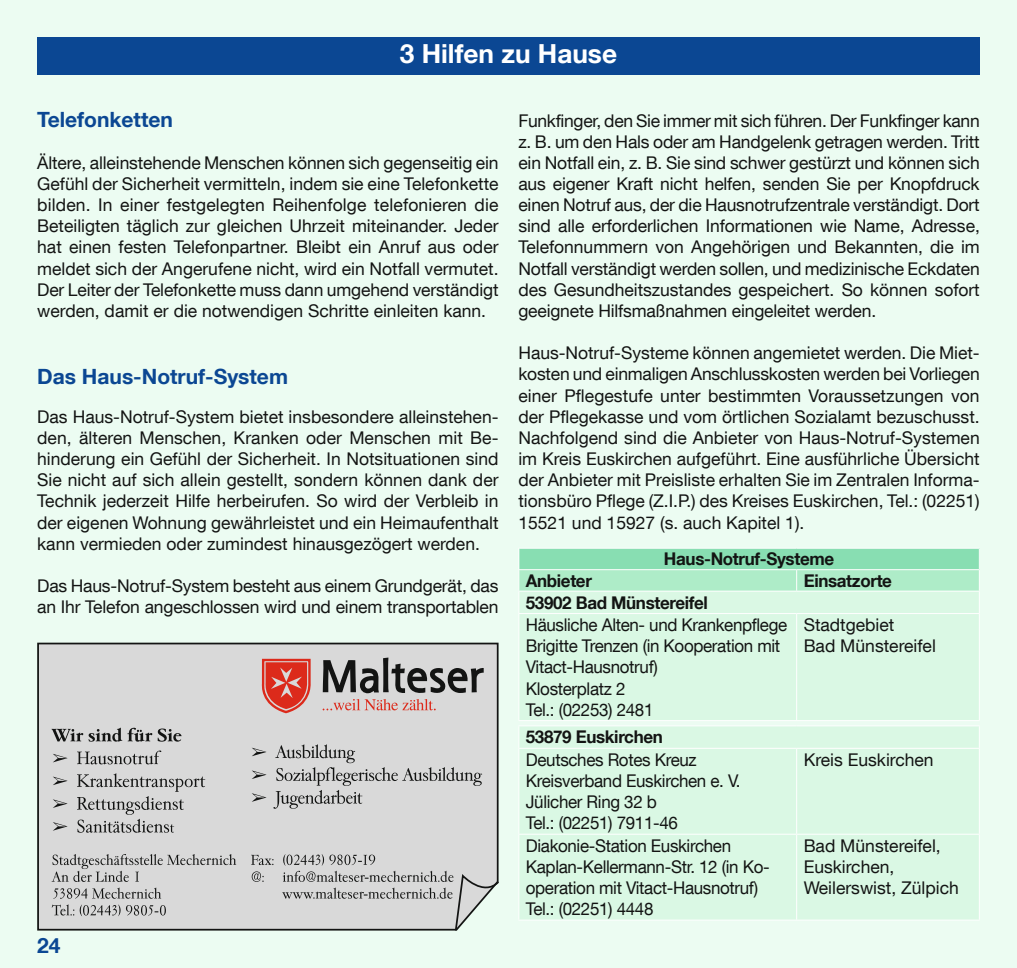
<style>
.page{position:relative;width:1017px;height:968px;background:#fff}
.page>*{position:absolute;margin:0;border:0;box-sizing:border-box;transform-origin:0 0}
.t1{font:700 26.25px "Helvetica Neue LT Com";color:#fff}
.t2{font:700 21px "Helvetica Neue LT Com";color:#0b4793}
.t3{font:17.5px/21.2px "Helvetica Neue LT Com";letter-spacing:-.01em;color:#131413}
.t4{font:700 17.5px "Helvetica Neue LT Com";letter-spacing:-.02em;color:#131413}
</style>
<div class="page">
<div style="left:0;top:0;width:1017px;height:967px;background:#ecfcf2"></div>
<div style="left:37px;top:37px;width:943px;height:37px;background:#0b4793"></div>
<div style="left:519px;top:614px;width:460px;height:305px;background:#daf8e4"></div>
<hr style="left:518px;top:547px;width:279px;height:1px;background:#fff">
<hr style="left:797px;top:547px;width:183px;height:1px;background:#fff">
<svg style="left:518px;top:548px;width:462px;height:65px;background:#b4eccd"></svg>
<hr style="left:518px;top:613px;width:279px;height:1px;background:#fff">
<hr style="left:518px;top:614px;width:1px;height:106px;background:#fff">
<hr style="left:797px;top:613px;width:183px;height:1px;background:#fff">
<hr style="left:796px;top:614px;width:1px;height:106px;background:#fff">
<hr style="left:979px;top:614px;width:1px;height:106px;background:#fff">
<hr style="left:518px;top:720px;width:462px;height:1px;background:#fff">
<hr style="left:518px;top:725px;width:279px;height:1px;background:#fff">
<svg style="left:518px;top:727px;width:1px;height:20px"></svg>
<hr style="left:797px;top:725px;width:183px;height:1px;background:#fff">
<svg style="left:979px;top:726px;width:1px;height:21px"></svg>
<hr style="left:518px;top:747px;width:279px;height:1px;background:#fff">
<hr style="left:518px;top:748px;width:1px;height:85px;background:#fff">
<hr style="left:797px;top:747px;width:183px;height:1px;background:#fff">
<hr style="left:796px;top:748px;width:1px;height:85px;background:#fff">
<hr style="left:979px;top:748px;width:1px;height:85px;background:#fff">
<hr style="left:518px;top:833px;width:279px;height:1px;background:#fff">
<hr style="left:518px;top:834px;width:1px;height:85px;background:#fff">
<hr style="left:797px;top:833px;width:183px;height:1px;background:#fff">
<hr style="left:796px;top:834px;width:1px;height:85px;background:#fff">
<hr style="left:979px;top:834px;width:1px;height:85px;background:#fff">
<hr style="left:518px;top:919px;width:462px;height:1px;background:#fff">
<div style="left:37px;top:642px;width:462px;height:289px;background:#d9d9d9"></div>
<svg style="left:261px;top:657px;width:51px;height:57px;background:#da685e"></svg>
<svg style="left:323px;top:657px;width:161px;height:53px;background:#a59f9f"></svg>
<svg style="left:52px;top:727px;width:130px;height:15px;background:#9e9f9e"></svg>
<svg style="left:53px;top:750px;width:108px;height:14px;background:#b3b3b3"></svg>
<svg style="left:53px;top:773px;width:152px;height:60px;background:#bebebe"></svg>
<svg style="left:52px;top:853px;width:184px;height:45px;background:#c4c4c4"></svg>
<svg style="left:52px;top:904px;width:114px;height:12px"></svg>
<svg style="left:252px;top:744px;width:230px;height:65px;background:#c6c6c6"></svg>
<svg style="left:251px;top:853px;width:248px;height:78px;background:#c9cac9"></svg>
<h1 class="t1" style="left:400px;top:45px;width:219px">3 Hilfen zu Hause</h1>
<p class="t2" style="left:37px;top:112px;width:137px">Telefonketten</p>
<p class="t3" style="left:37px;top:154px;width:463px;text-align:justify">Ältere, alleinstehende Menschen können sich gegenseitig ein Gefühl der Sicherheit vermitteln, indem sie eine Telefonkette bilden. In einer festgelegten Reihenfolge telefonieren die Beteiligten täglich zur gleichen Uhrzeit miteinander. Jeder hat einen festen Telefonpartner. Bleibt ein Anruf aus oder meldet sich der Angerufene nicht, wird ein Notfall vermutet.<br>Der Leiter der Telefonkette muss dann umgehend verständigt werden, damit er die notwendigen Schritte einleiten kann.</p>
<p class="t2" style="left:37px;top:369px;width:252px">Das Haus-Notruf-System</p>
<p class="t3" style="left:37px;top:408px;width:463px;text-align:justify">Das Haus-Notruf-System bietet insbesondere alleinstehen&shy;den, älteren Menschen, Kranken oder Menschen mit Be&shy;hinderung ein Gefühl der Sicherheit. In Notsituationen sind Sie nicht auf sich allein gestellt, sondern können dank der Technik jederzeit Hilfe herbeirufen. So wird der Verbleib in der eigenen Wohnung gewährleistet und ein Heimaufenthalt kann vermieden oder zumindest hinausgezögert werden.</p>
<p class="t3" style="left:37px;top:577px;width:463px">Das Haus-Notruf-System besteht aus einem Grundgerät, das an Ihr Telefon angeschlossen wird und einem transportablen</p>
<p class="t2" style="left:37px;top:938px;width:25px">24</p>
<p class="t3" style="left:518px;top:112px;width:463px;text-align:justify">Funkfinger, den Sie immer mit sich führen. Der Funkfinger kann z. B. um den Hals oder am Handgelenk getragen werden. Tritt ein Notfall ein, z. B. Sie sind schwer gestürzt und können sich aus eigener Kraft nicht helfen, senden Sie per Knopfdruck einen Notruf aus, der die Hausnotrufzentrale verständigt. Dort sind alle erforderlichen Informationen wie Name, Adresse, Telefonnummern von Angehörigen und Bekannten, die im Notfall verständigt werden sollen, und medizinische Eckdaten des Gesundheitszustandes gespeichert. So können sofort geeignete Hilfsmaßnahmen eingeleitet werden.</p>
<p class="t3" style="left:518px;top:345px;width:463px;text-align:justify">Haus-Notruf-Systeme können angemietet werden. Die Miet&shy;kosten und einmaligen Anschlusskosten werden bei Vorliegen einer Pflegestufe unter bestimmten Voraussetzungen von der Pflegekasse und vom örtlichen Sozialamt bezuschusst.<br>Nachfolgend sind die Anbieter von Haus-Notruf-Systemen im Kreis Euskirchen aufgeführt. Eine ausführliche Übersicht der Anbieter mit Preisliste erhalten Sie im Zentralen Informa&shy;tionsbüro Pflege (Z.I.P.) des Kreises Euskirchen, Tel.: (02251)<br>15521 und 15927 (s. auch Kapitel 1).</p>
<p class="t4" style="left:664px;top:552px;width:172px">Haus-Notruf-Systeme</p>
<p class="t4" style="left:526px;top:574px;width:68px">Anbieter</p>
<p class="t4" style="left:804px;top:574px;width:90px">Einsatzorte</p>
<p class="t4" style="left:526px;top:596px;width:184px">53902 Bad Münstereifel</p>
<p class="t3" style="left:526px;top:616px;width:263px">Häusliche Alten- und Krankenpflege<br>Brigitte Trenzen (in Kooperation mit<br>Vitact-Hausnotruf)<br>Klosterplatz 2<br>Tel.: (02253) 2481</p>
<p class="t3" style="left:804px;top:616px;width:134px">Stadtgebiet<br>Bad Münstereifel</p>
<p class="t4" style="left:526px;top:730px;width:139px">53879 Euskirchen</p>
<p class="t3" style="left:526px;top:751px;width:216px">Deutsches Rotes Kreuz<br>Kreisverband Euskirchen e. V.<br>Jülicher Ring 32 b<br>Tel.: (02251) 7911-46</p>
<p class="t3" style="left:804px;top:751px;width:131px">Kreis Euskirchen</p>
<p class="t3" style="left:526px;top:837px;width:245px">Diakonie-Station Euskirchen<br>Kaplan-Kellermann-Str. 12 (in Ko&shy;operation mit Vitact-Hausnotruf)<br>Tel.: (02251) 4448</p>
<p class="t3" style="left:804px;top:837px;width:157px">Bad Münstereifel,<br>Euskirchen,<br>Weilerswist, Zülpich</p>
</div>
